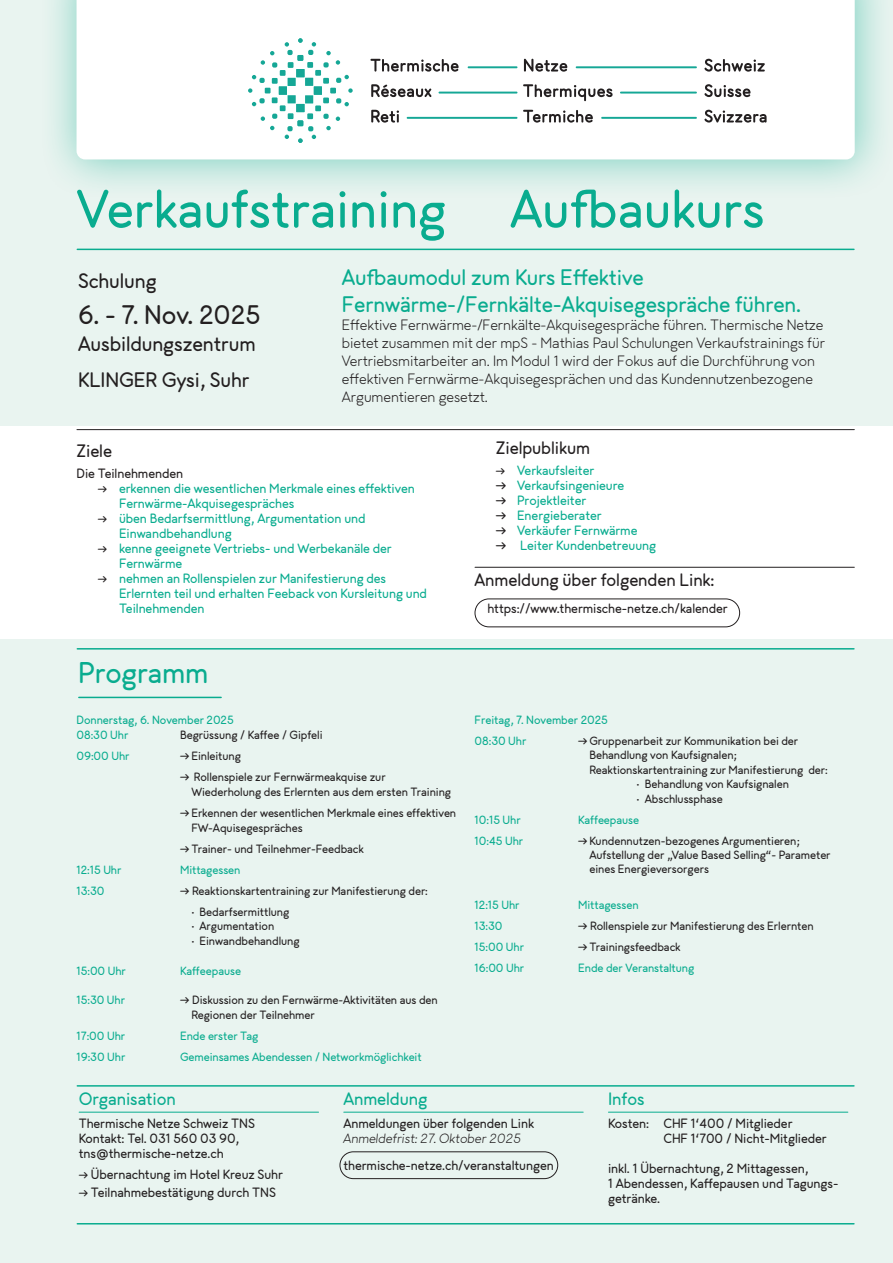
<style>
.page{position:relative;width:893px;height:1263px;background:#e9f4f0}
.page>*{position:absolute;margin:0;border:0;box-sizing:border-box;transform-origin:0 0}
.t1{font:500 54px "G Gthermo";color:#09ac8f}
.t2{font:500 30px "G Gthermo";letter-spacing:-.005em;color:#09ac8f}
.t3{font:500 27px "G Gthermo";letter-spacing:-.005em;color:#231f20}
.t4{font:500 22.5px/27px "G Gthermo";letter-spacing:-.005em;color:#09ac8f}
.t5{font:500 21px/36px "G Gthermo";letter-spacing:-.005em;color:#231f20}
.t6{font:500 18px "G Gthermo";letter-spacing:-.005em;color:#231f20}
.t7{font:500 18px "G Gthermo";letter-spacing:-.005em;color:#09ac8f}
.t8{font:15px/18px "G Gthermo";letter-spacing:-.005em;color:#231f20}
.t9{font:500 13.5px/15px "G Gthermo";letter-spacing:-.005em;color:#09ac8f}
.t10{font:500 13.5px/15px "G Gthermo";letter-spacing:-.005em;color:#231f20}
.t11{font:italic 13.5px "G Gthermo";letter-spacing:-.005em;color:#231f20}
.t12{font:500 12px/14.4px "G Gthermo";letter-spacing:-.005em;color:#231f20}
.t13{font:500 12px/15px "G Gthermo";letter-spacing:-.005em;color:#09ac8f}
.s1{font-size:12px;color:#231f20}
.s2{color:#231f20}
.s3{font-size:12px}
</style>
<div class="page">
<div style="left:38px;top:0;width:855px;height:201px;background:#09ac8f;opacity:.5"></div>
<div style="left:77px;top:0;width:778px;height:159px;background:#fff"></div>
<div style="left:0;top:426px;width:893px;height:213px;background:#fff"></div>
<hr style="left:77px;top:249px;width:777px;height:1px;background:#09ac8f">
<div style="left:475px;top:598px;width:265px;height:29px;border:1px solid #231f20;border-radius:14px"></div>
<hr style="left:77px;top:429px;width:777px;height:1px;background:#231f20">
<hr style="left:475px;top:567px;width:379px;height:1px;background:#231f20">
<hr style="left:79px;top:697px;width:142px;height:1px;background:#09ac8f">
<div style="left:340px;top:1151px;width:218px;height:28px;border:1px solid #231f20;border-radius:13px"></div>
<hr style="left:77px;top:648px;width:777px;height:1px;background:#09ac8f">
<hr style="left:77px;top:1085px;width:777px;height:1px;background:#09ac8f">
<hr style="left:77px;top:1223px;width:777px;height:1px;background:#09ac8f">
<hr style="left:79px;top:1112px;width:240px;height:1px;background:#09ac8f">
<hr style="left:344px;top:1112px;width:239px;height:1px;background:#09ac8f">
<hr style="left:608px;top:1112px;width:240px;height:1px;background:#09ac8f">
<svg style="left:248px;top:38px;width:105px;height:105px;background:#dbf1ef"></svg>
<svg style="left:370px;top:59px;width:89px;height:13px"></svg>
<svg style="left:524px;top:59px;width:43px;height:13px"></svg>
<svg style="left:704px;top:59px;width:61px;height:13px"></svg>
<svg style="left:371px;top:84px;width:60px;height:13px"></svg>
<svg style="left:523px;top:84px;width:90px;height:17px;background:#c5c4c4"></svg>
<svg style="left:704px;top:84px;width:46px;height:13px"></svg>
<svg style="left:371px;top:110px;width:28px;height:13px"></svg>
<svg style="left:523px;top:110px;width:70px;height:13px"></svg>
<svg style="left:704px;top:110px;width:63px;height:13px"></svg>
<hr style="left:468px;top:66px;width:49px;height:2px;background:#15a796">
<hr style="left:576px;top:66px;width:121px;height:2px;background:#15a796">
<hr style="left:439px;top:92px;width:78px;height:2px;background:#15a796">
<hr style="left:620px;top:92px;width:77px;height:2px;background:#15a796">
<hr style="left:407px;top:117px;width:110px;height:2px;background:#15a796">
<hr style="left:601px;top:117px;width:96px;height:2px;background:#15a796">
<h1 class="t1" style="left:77px;top:177px;width:690px">Verkaufstraining Aufbaukurs</h1>
<h3 class="t5" style="left:78px;top:263px;width:80px">Schulung</h3>
<h3 class="t3" style="left:78px;top:299px;width:184px">6. - 7. Nov. 2025</h3>
<h3 class="t5" style="left:78px;top:326px;width:179px">Ausbildungszentrum<br>KLINGER Gysi, Suhr</h3>
<h3 class="t4" style="left:342px;top:264px;width:461px">Aufbaumodul zum Kurs Effektive<br>Fernwärme-/Fernkälte-Akquisegespräche führen.</h3>
<p class="t8" style="left:342px;top:316px;width:485px">Effektive Fernwärme-/Fernkälte-Akquisegespräche führen. Thermische Netze bietet zusammen mit der mpS - Mathias Paul Schulungen Verkaufstrainings für Vertriebsmitarbeiter an. Im Modul 1 wird der Fokus auf die Durchführung von effektiven Fernwärme-Akquisegesprächen und das Kundennutzenbezogene Argumentieren gesetzt.</p>
<h3 class="t6" style="left:77px;top:440px;width:37px">Ziele</h3>
<p class="t10" style="left:77px;top:466px;width:108px">Die Teilnehmenden</p>
<p class="t9" style="left:119px;top:481px;width:297px;text-indent:-21px"><span class="s1">→</span> erkennen die wesentlichen Merkmale eines effektiven<br>Fernwärme-Akquisegespräches</p>
<p class="t9" style="left:119px;top:511px;width:248px;text-indent:-21px"><span class="s1">→</span> üben Bedarfsermittlung, Argumentation und<br>Einwandbehandlung</p>
<p class="t9" style="left:119px;top:541px;width:274px;text-indent:-21px"><span class="s1">→</span> kenne geeignete Vertriebs- und Werbekanäle der<br>Fernwärme</p>
<p class="t9" style="left:119px;top:571px;width:310px;text-indent:-21px"><span class="s1">→</span> nehmen an Rollenspielen zur Manifestierung des<br>Erlernten teil und erhalten Feeback von Kursleitung und<br>Teilnehmenden</p>
<h2 class="t2" style="left:78px;top:655px;width:132px">Programm</h2>
<p class="t13" style="left:77px;top:712px;width:159px">Donnerstag, 6. November 2025<br>08:30 Uhr</p>
<p class="t12" style="left:180px;top:728px;width:144px">Begrüssung / Kaffee / Gipfeli</p>
<p class="t13" style="left:77px;top:748px;width:55px">09:00 Uhr</p>
<p class="t12" style="left:180px;top:749px;width:62px">→ Einleitung</p>
<p class="t12" style="left:191px;top:769px;width:261px;line-height:15px;text-indent:-11px">→ Rollenspiele zur Fernwärmeakquise zur<br>Wiederholung des Erlernten aus dem ersten Training</p>
<p class="t12" style="left:191px;top:805px;width:266px;line-height:15px;text-indent:-11px">→ Erkennen der wesentlichen Merkmale eines effektiven<br>FW-Aquisegespräches</p>
<p class="t12" style="left:180px;top:842px;width:185px">→ Trainer- und Teilnehmer-Feedback</p>
<p class="t13" style="left:77px;top:862px;width:46px">12:15 Uhr</p>
<p class="t13" style="left:180px;top:862px;width:62px">Mittagessen</p>
<p class="t13" style="left:77px;top:883px;width:30px">13:30</p>
<p class="t12" style="left:180px;top:884px;width:249px">→ Reaktionskartentraining zur Manifestierung der:</p>
<p class="t12" style="left:191px;top:905px;width:100px">• Bedarfsermittlung</p>
<p class="t12" style="left:191px;top:919px;width:84px">• Argumentation</p>
<p class="t12" style="left:191px;top:933px;width:110px">• Einwandbehandlung</p>
<p class="t13" style="left:77px;top:963px;width:51px">15:00 Uhr</p>
<p class="t13" style="left:180px;top:963px;width:63px">Kaffeepause</p>
<p class="t13" style="left:77px;top:992px;width:50px">15:30 Uhr</p>
<p class="t12" style="left:191px;top:993px;width:248px;text-indent:-11px">→ Diskussion zu den Fernwärme-Aktivitäten aus den<br>Regionen der Teilnehmer</p>
<p class="t13" style="left:77px;top:1028px;width:50px">17:00 Uhr</p>
<p class="t13" style="left:180px;top:1028px;width:80px">Ende erster Tag</p>
<p class="t13" style="left:77px;top:1049px;width:50px">19:30 Uhr</p>
<p class="t13" style="left:180px;top:1049px;width:243px">Gemeinsames Abendessen / Networkmöglichkeit</p>
<h3 class="t6" style="left:496px;top:437px;width:96px">Zielpublikum</h3>
<p class="t9" style="left:496px;top:463px;width:100px"><span class="s1">→</span> Verkaufsleiter</p>
<p class="t9" style="left:496px;top:478px;width:130px"><span class="s2">→</span> Verkaufsingenieure</p>
<p class="t9" style="left:496px;top:493px;width:92px"><span class="s2">→</span> Projektleiter</p>
<p class="t9" style="left:496px;top:508px;width:107px"><span class="s2">→</span> Energieberater</p>
<p class="t9" style="left:496px;top:523px;width:143px"><span class="s2">→</span> Verkäufer Fernwärme</p>
<p class="t9" style="left:496px;top:538px;width:162px"><span class="s2">→</span> Leiter Kundenbetreuung</p>
<h3 class="t6" style="left:475px;top:569px;width:241px">Anmeldung über folgenden Link:</h3>
<p class="t10" style="left:487px;top:601px;width:242px">https://www.thermische-netze.ch/kalender</p>
<p class="t13" style="left:475px;top:709px;width:135px;line-height:21px">Freitag, 7. November 2025<br>08:30 Uhr</p>
<p class="t12" style="left:589px;top:734px;width:240px;text-indent:-11px">→ Gruppenarbeit zur Kommunikation bei der<br>Behandlung von Kaufsignalen;<br>Reaktionskartentraining zur Manifestierung der:</p>
<p class="t12" style="left:637px;top:777px;width:154px">• Behandlung von Kaufsignalen</p>
<p class="t12" style="left:637px;top:791px;width:88px">• Abschlussphase</p>
<p class="t13" style="left:475px;top:812px;width:48px">10:15 Uhr</p>
<p class="t13" style="left:578px;top:812px;width:63px">Kaffeepause</p>
<p class="t13" style="left:475px;top:833px;width:50px">10:45 Uhr</p>
<p class="t12" style="left:589px;top:833px;width:243px;text-indent:-11px">→ Kundennutzen-bezogenes Argumentieren;<br>Aufstellung der „Value Based Selling“- Parameter eines Energieversorgers</p>
<p class="t13" style="left:475px;top:897px;width:46px">12:15 Uhr</p>
<p class="t13" style="left:578px;top:897px;width:62px">Mittagessen</p>
<p class="t13" style="left:475px;top:918px;width:30px">13:30</p>
<p class="t12" style="left:578px;top:918px;width:237px">→ Rollenspiele zur Manifestierung des Erlernten</p>
<p class="t13" style="left:475px;top:939px;width:51px">15:00 Uhr</p>
<p class="t12" style="left:578px;top:939px;width:104px">→ Trainingsfeedback</p>
<p class="t13" style="left:475px;top:960px;width:51px">16:00 Uhr</p>
<p class="t13" style="left:578px;top:960px;width:118px">Ende der Veranstaltung</p>
<h3 class="t7" style="left:79px;top:1088px;width:99px">Organisation</h3>
<p class="t10" style="left:79px;top:1115px;width:178px">Thermische Netze Schweiz TNS<br>Kontakt: Tel. 031 560 03 90, tns@thermische-netze.ch</p>
<p class="t10" style="left:79px;top:1166px;width:206px"><span class="s3">→</span> Übernachtung im Hotel Kreuz Suhr</p>
<p class="t10" style="left:79px;top:1184px;width:199px"><span class="s3">→</span> Teilnahmebestätigung durch TNS</p>
<h3 class="t7" style="left:343px;top:1088px;width:86px">Anmeldung</h3>
<p class="t10" style="left:343px;top:1115px;width:192px">Anmeldungen über folgenden Link</p>
<p class="t11" style="left:343px;top:1130px;width:179px">Anmeldefrist: 27. Oktober 2025</p>
<p class="t10" style="left:343px;top:1157px;width:212px">thermische-netze.ch/veranstaltungen</p>
<h3 class="t7" style="left:608px;top:1088px;width:38px">Infos</h3>
<p class="t10" style="left:664px;top:1115px;width:165px;text-indent:-55px">Kosten: CHF 1‘400 / Mitglieder<br>CHF 1‘700 / Nicht-Mitglieder</p>
<p class="t10" style="left:608px;top:1160px;width:232px">inkl. 1 Übernachtung, 2 Mittagessen,<br>1 Abendessen, Kaffepausen und Tagungs&shy;getränke.</p>
</div>
